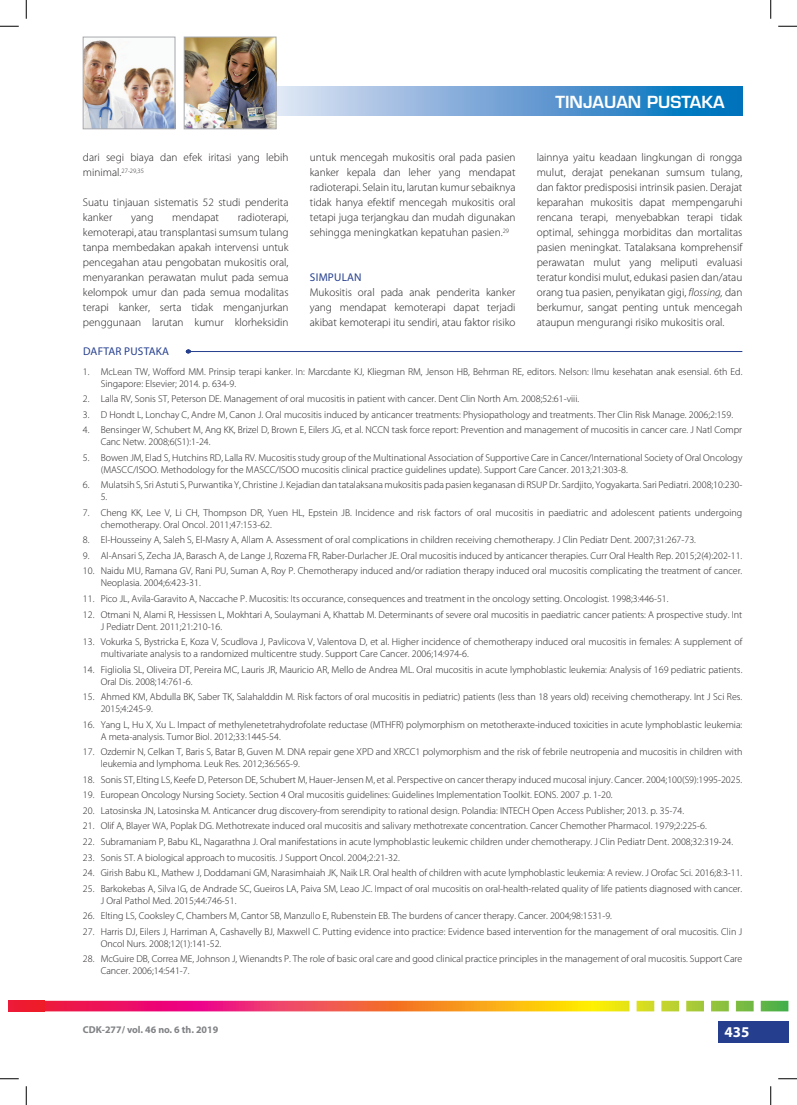
<style>
.page{position:relative;width:797px;height:1105px;background:#fff}
.page>*{position:absolute;margin:0;border:0;box-sizing:border-box;transform-origin:0 0}
.t1{font:600 16.25px "Eurostile LT Std";color:#fff}
.t2{font:700 15px "Myriad Pro";color:#fff}
.MP_default{font:300 11.25px/15px "Myriad Pro";color:#231f20;text-align:justify}
.MP_daftar_pustaka_H1{font:11.25px "Myriad Pro";letter-spacing:.02em;color:#253f8e}
.MP_H1___color{font:11.25px "Myriad Pro";letter-spacing:.02em;color:#253f8e}
.t3{font:300 10px/12px "Myriad Pro";color:#231f20}
.t4{font:700 10px "Myriad Pro";color:#808285}
.s1{font-style:italic}
</style>
<div class="page">
<svg style="left:276px;top:86px;width:466px;height:29px;background:#6ba4d5"></svg>
<img style="left:85px;top:40px;width:88px;height:87px">
<div style="left:83px;top:37px;width:92px;height:92px;border:1px solid #a8a9ad"></div>
<img style="left:186px;top:39px;width:88px;height:88px">
<div style="left:184px;top:37px;width:92px;height:92px;border:1px solid #a8a9ad"></div>
<div style="left:717px;top:1021px;width:71px;height:22px;background:#253f8e"></div>
<svg style="left:44px;top:1001px;width:744px;height:10px;background:#e47b4b"></svg>
<div style="left:9px;top:1001px;width:35px;height:10px;background:#ee1a2e"></div>
<hr style="left:186px;top:351px;width:556px;height:1px;background:#253f8e">
<svg style="left:0;top:25px;width:19px;height:2px"></svg>
<svg style="left:778px;top:25px;width:19px;height:2px"></svg>
<svg style="left:0;top:1078px;width:19px;height:1px"></svg>
<svg style="left:778px;top:1078px;width:19px;height:1px"></svg>
<svg style="left:25px;top:0;width:2px;height:19px"></svg>
<svg style="left:25px;top:1086px;width:2px;height:19px"></svg>
<svg style="left:770px;top:0;width:1px;height:19px"></svg>
<svg style="left:770px;top:1086px;width:1px;height:19px"></svg>
<p class="MP_default" style="left:83px;top:150px;width:207px">dari segi biaya dan efek iritasi yang lebih minimal.<sup>27-29,35</sup></p>
<p class="MP_default" style="left:83px;top:195px;width:207px">Suatu tinjauan sistematis 52 studi penderita kanker</p>
<p class="MP_default" style="left:83px;top:210px;width:207px;text-indent:155px">radioterapi, kemoterapi, atau transplantasi sumsum tulang tanpa membedakan apakah intervensi untuk pencegahan atau pengobatan mukositis oral, menyarankan perawatan mulut pada semua kelompok umur dan pada semua modalitas terapi kanker, serta tidak menganjurkan penggunaan larutan kumur klorheksidin</p>
<p class="MP_default" style="left:131px;top:210px;width:24px">yang</p>
<p class="MP_default" style="left:172px;top:210px;width:48px">mendapat</p>
<p class="MP_default" style="left:310px;top:150px;width:207px">untuk mencegah mukositis oral pada pasien kanker kepala dan leher yang mendapat radioterapi. Selain itu, larutan kumur sebaiknya tidak hanya efektif mencegah mukositis oral tetapi juga terjangkau dan mudah digunakan sehingga meningkatkan kepatuhan pasien.<sup>29</sup></p>
<p class="MP_H1___color" style="left:310px;top:271px;width:53px">SIMPULAN</p>
<p class="MP_default" style="left:310px;top:285px;width:207px">Mukositis oral pada anak penderita kanker yang mendapat kemoterapi dapat terjadi akibat kemoterapi itu sendiri, atau faktor risiko</p>
<h1 class="t1" style="left:555px;top:92px;width:170px">TINJAUAN PUSTAKA</h1>
<p class="MP_default" style="left:536px;top:150px;width:207px">lainnya yaitu keadaan lingkungan di rongga mulut, derajat penekanan sumsum tulang, dan faktor predisposisi intrinsik pasien. Derajat keparahan mukositis dapat mempengaruhi rencana terapi, menyebabkan terapi tidak optimal, sehingga morbiditas dan mortalitas pasien meningkat. Tatalaksana komprehensif perawatan mulut yang meliputi evaluasi teratur kondisi mulut, edukasi pasien dan/atau orang tua pasien, penyikatan gigi, <span class="s1">flossing,</span> dan berkumur, sangat penting untuk mencegah ataupun mengurangi risiko mukositis oral.</p>
<p class="MP_daftar_pustaka_H1" style="left:83px;top:345px;width:88px">DAFTAR PUSTAKA</p>
<p class="t3" style="left:101px;top:365px;width:643px;text-indent:-18px">1. McLean TW, Wofford MM. Prinsip terapi kanker. In: Marcdante KJ, Kliegman RM, Jenson HB, Behrman RE, editors. Nelson: Ilmu kesehatan anak esensial. 6th Ed.<br>Singapore: Elsevier; 2014. p. 634-9.</p>
<p class="t3" style="left:83px;top:393px;width:497px">2. Lalla RV, Sonis ST, Peterson DE. Management of oral mucositis in patient with cancer. Dent Clin North Am. 2008;52:61-viii.</p>
<p class="t3" style="left:83px;top:408px;width:651px">3. D Hondt L, Lonchay C, Andre M, Canon J. Oral mucositis induced by anticancer treatments: Physiopathology and treatments. Ther Clin Risk Manage. 2006;2:159.</p>
<p class="t3" style="left:101px;top:424px;width:643px;text-indent:-18px">4. Bensinger W, Schubert M, Ang KK, Brizel D, Brown E, Eilers JG, et al. NCCN task force report: Prevention and management of mucositis in cancer care. J Natl Compr<br>Canc Netw. 2008;6(S1):1-24.</p>
<p class="t3" style="left:101px;top:452px;width:643px;text-indent:-18px">5. Bowen JM, Elad S, Hutchins RD, Lalla RV. Mucositis study group of the Multinational Association of Supportive Care in Cancer/International Society of Oral Oncology (MASCC/ISOO. Methodology for the MASCC/ISOO mucositis clinical practice guidelines update). Support Care Cancer. 2013;21:303-8.</p>
<p class="t3" style="left:101px;top:479px;width:643px;text-indent:-18px">6. Mulatsih S, Sri Astuti S, Purwantika Y, Christine J. Kejadian dan tatalaksana mukositis pada pasien keganasan di RSUP Dr. Sardjito, Yogyakarta. Sari Pediatri. 2008;10:230-<br>5.</p>
<p class="t3" style="left:101px;top:507px;width:643px;text-indent:-18px">7. Cheng KK, Lee V, Li CH, Thompson DR, Yuen HL, Epstein JB. Incidence and risk factors of oral mucositis in paediatric and adolescent patients undergoing chemotherapy. Oral Oncol. 2011;47:153-62.</p>
<p class="t3" style="left:83px;top:534px;width:614px">8. El-Housseiny A, Saleh S, El-Masry A, Allam A. Assessment of oral complications in children receiving chemotherapy. J Clin Pediatr Dent. 2007;31:267-73.</p>
<p class="t3" style="left:83px;top:550px;width:661px">9. Al-Ansari S, Zecha JA, Barasch A, de Lange J, Rozema FR, Raber-Durlacher JE. Oral mucositis induced by anticancer therapies. Curr Oral Health Rep. 2015;2(4):202-11.</p>
<p class="t3" style="left:101px;top:565px;width:643px;text-indent:-18px">10. Naidu MU, Ramana GV, Rani PU, Suman A, Roy P. Chemotherapy induced and/or radiation therapy induced oral mucositis complicating the treatment of cancer.<br>Neoplasia. 2004;6:423-31.</p>
<p class="t3" style="left:83px;top:593px;width:587px">11. Pico JL, Avila-Garavito A, Naccache P. Mucositis: Its occurance, consequences and treatment in the oncology setting. Oncologist. 1998;3:446-51.</p>
<p class="t3" style="left:101px;top:608px;width:643px;text-indent:-18px">12. Otmani N, Alami R, Hessissen L, Mokhtari A, Soulaymani A, Khattab M. Determinants of severe oral mucositis in paediatric cancer patients: A prospective study. Int<br>J Pediatr Dent. 2011;21:210-16.</p>
<p class="t3" style="left:101px;top:636px;width:643px;text-indent:-18px">13. Vokurka S, Bystricka E, Koza V, Scudlova J, Pavlicova V, Valentova D, et al. Higher incidence of chemotherapy induced oral mucositis in females: A supplement of multivariate analysis to a randomized multicentre study. Support Care Cancer. 2006;14:974-6.</p>
<p class="t3" style="left:101px;top:663px;width:643px;text-indent:-18px">14. Figliolia SL, Oliveira DT, Pereira MC, Lauris JR, Mauricio AR, Mello de Andrea ML. Oral mucositis in acute lymphoblastic leukemia: Analysis of 169 pediatric patients.<br>Oral Dis. 2008;14:761-6.</p>
<p class="t3" style="left:101px;top:691px;width:643px;text-indent:-18px">15. Ahmed KM, Abdulla BK, Saber TK, Salahalddin M. Risk factors of oral mucositis in pediatric) patients (less than 18 years old) receiving chemotherapy. Int J Sci Res.<br>2015;4:245-9.</p>
<p class="t3" style="left:101px;top:718px;width:643px;text-indent:-18px">16. Yang L, Hu X, Xu L. Impact of methylenetetrahydrofolate reductase (MTHFR) polymorphism on metotheraxte-induced toxicities in acute lymphoblastic leukemia:<br>A meta-analysis. Tumor Biol. 2012;33:1445-54.</p>
<p class="t3" style="left:101px;top:746px;width:643px;text-indent:-18px">17. Ozdemir N, Celkan T, Baris S, Batar B, Guven M. DNA repair gene XPD and XRCC1 polymorphism and the risk of febrile neutropenia and mucositis in children with leukemia and lymphoma. Leuk Res. 2012;36:565-9.</p>
<p class="t3" style="left:83px;top:774px;width:661px">18. Sonis ST, Elting LS, Keefe D, Peterson DE, Schubert M, Hauer-Jensen M, et al. Perspective on cancer therapy induced mucosal injury. Cancer. 2004;100(S9):1995-2025.</p>
<p class="t3" style="left:83px;top:789px;width:531px">19. European Oncology Nursing Society. Section 4 Oral mucositis guidelines: Guidelines Implementation Toolkit. EONS. 2007 .p. 1-20.</p>
<p class="t3" style="left:83px;top:805px;width:602px">20. Latosinska JN, Latosinska M. Anticancer drug discovery-from serendipity to rational design. Polandia: INTECH Open Access Publisher; 2013. p. 35-74.</p>
<p class="t3" style="left:83px;top:820px;width:625px">21. Olif A, Blayer WA, Poplak DG. Methotrexate induced oral mucositis and salivary methotrexate concentration. Cancer Chemother Pharmacol. 1979;2:225-6.</p>
<p class="t3" style="left:83px;top:836px;width:651px">22. Subramaniam P, Babu KL, Nagarathna J. Oral manifestations in acute lymphoblastic leukemic children under chemotherapy. J Clin Pediatr Dent. 2008;32:319-24.</p>
<p class="t3" style="left:83px;top:851px;width:318px">23. Sonis ST. A biological approach to mucositis. J Support Oncol. 2004;2:21-32.</p>
<p class="t3" style="left:83px;top:867px;width:661px">24. Girish Babu KL, Mathew J, Doddamani GM, Narasimhaiah JK, Naik LR. Oral health of children with acute lymphoblastic leukemia: A review. J Orofac Sci. 2016;8:3-11.</p>
<p class="t3" style="left:101px;top:882px;width:643px;text-indent:-18px">25. Barkokebas A, Silva IG, de Andrade SC, Gueiros LA, Paiva SM, Leao JC. Impact of oral mucositis on oral-health-related quality of life patients diagnosed with cancer.<br>J Oral Pathol Med. 2015;44:746-51.</p>
<p class="t3" style="left:83px;top:910px;width:530px">26. Elting LS, Cooksley C, Chambers M, Cantor SB, Manzullo E, Rubenstein EB. The burdens of cancer therapy. Cancer. 2004;98:1531-9.</p>
<p class="t3" style="left:101px;top:925px;width:643px;text-indent:-18px">27. Harris DJ, Eilers J, Harriman A, Cashavelly BJ, Maxwell C. Putting evidence into practice: Evidence based intervention for the management of oral mucositis. Clin J<br>Oncol Nurs. 2008;12(1):141-52.</p>
<p class="t3" style="left:101px;top:953px;width:643px;text-indent:-18px">28. McGuire DB, Correa ME, Johnson J, Wienandts P. The role of basic oral care and good clinical practice principles in the management of oral mucositis. Support Care<br>Cancer. 2006;14:541-7.</p>
<p class="t4" style="left:83px;top:1023px;width:137px">CDK-277/ vol. 46 no. 6 th. 2019</p>
<h2 class="t2" style="left:724px;top:1022px;width:26px">435</h2>
</div>
